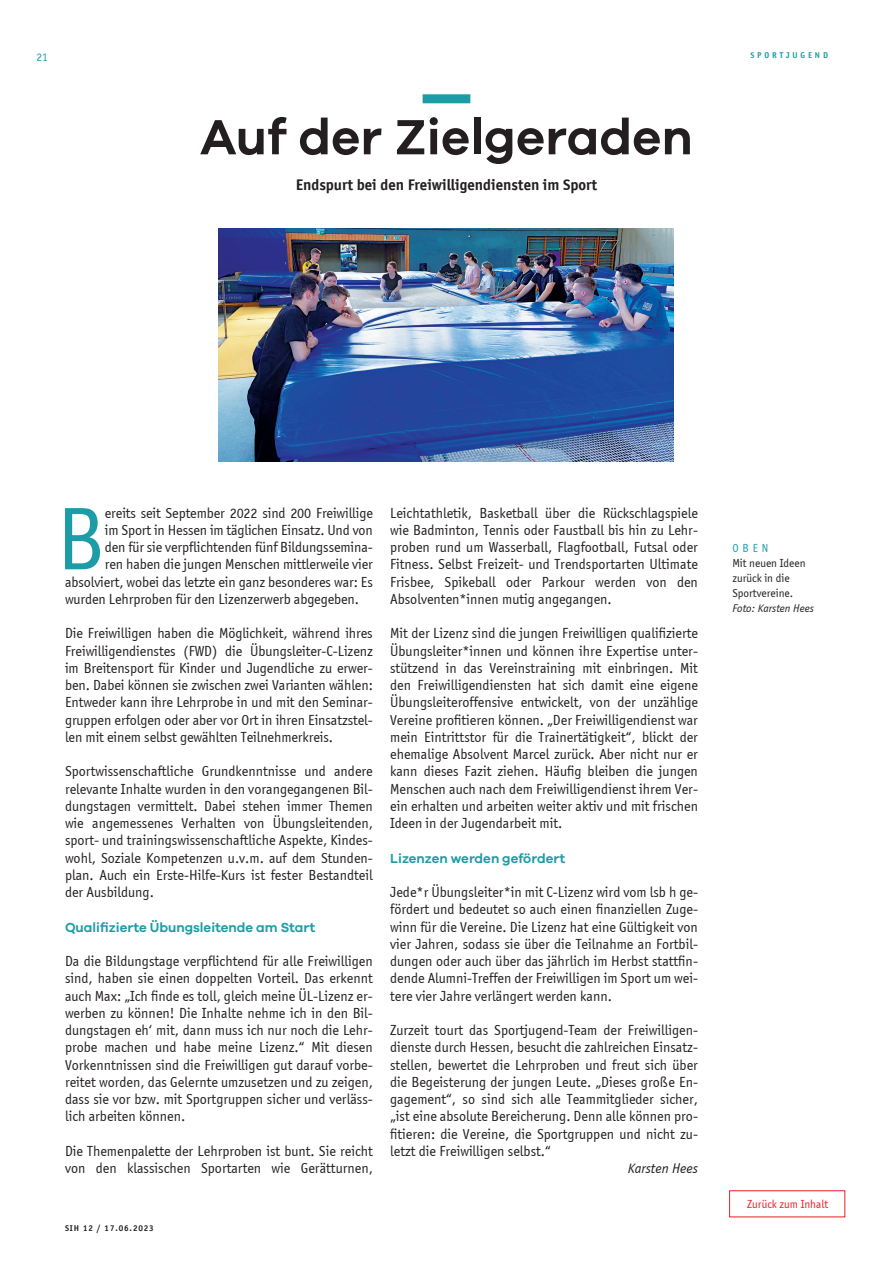
<style>
.page{position:relative;width:893px;height:1263px;background:#fff}
.page>*{position:absolute;margin:0;border:0;box-sizing:border-box;transform-origin:0 0}
.Fließtext_Initial_4{font:91.8px "Sportiv";color:#1c9ca6}
.Headline_klein_zentr{font:600 51px "Galano Grotesque";color:#231f20}
.Subline_zentriert_Sp{font:700 16.5px "Sportiv";color:#231f20}
.Fließtext_Sportiv_10{font:15px/17.2px "Sportiv";color:#231f20;text-align:justify}
.Fließtext_Initial_4-2{font:15px "Sportiv";letter-spacing:-.005em;color:#231f20}
.Fließtext_Sportiv_10-2{font:italic 15px "Sportiv";color:#231f20}
.Zwischenüberschrifte{font:600 13.5px "Galano Grotesque";color:#1c9ca6}
.BU_Sportiv_8_10{font:12px/15px "Sportiv";color:#231f20}
.BU_Sportiv_8_10-2{font:12px "Sportiv";color:#ee1d23}
.Seitenzahlen{font:12px "Sportiv";color:#1c9ca6}
.t1{font:700 9px "Sportiv";letter-spacing:.1em;color:#231f20}
.Kolumnentitel_Sporti{font:700 9px "Sportiv";letter-spacing:.32em;color:#1c9ca6}
.s1{color:#1c9ca6}
.s2{font-style:italic}
</style>
<div class="page">
<div style="left:423px;top:94px;width:47px;height:9px;background:#1c9ca6"></div>
<img style="left:219px;top:229px;width:455px;height:232px">
<p class="Seitenzahlen" style="left:36px;top:50px;width:13px">21</p>
<p class="Kolumnentitel_Sporti" style="left:750px;top:50px;width:79px">SPORTJUGEND</p>
<p class="Headline_klein_zentr" style="left:200px;top:106px;width:494px">Auf der Zielgeraden</p>
<p class="Subline_zentriert_Sp" style="left:296px;top:175px;width:303px">Endspurt bei den Freiwilligendiensten im Sport</p>
<p class="Fließtext_Initial_4" style="left:57px;top:488px;width:50px">B</p>
<p class="Fließtext_Initial_4-2" style="left:105px;top:504px;width:270px">ereits seit September 2022 sind 200 Freiwillige</p>
<p class="Fließtext_Initial_4-2" style="left:105px;top:521px;width:270px">im Sport in Hessen im täglichen Einsatz. Und von</p>
<p class="Fließtext_Initial_4-2" style="left:105px;top:539px;width:269px">den für sie verpflichtenden fünf Bildungssemina-</p>
<p class="Fließtext_Initial_4-2" style="left:105px;top:556px;width:269px">ren haben die jungen Menschen mittlerweile vier</p>
<p class="Fließtext_Initial_4-2" style="left:65px;top:573px;width:309px">absolviert, wobei das letzte ein ganz besonderes war: Es</p>
<p class="Fließtext_Initial_4-2" style="left:65px;top:590px;width:295px">wurden Lehrproben für den Lizenzerwerb abgegeben.</p>
<p class="Fließtext_Sportiv_10" style="left:65px;top:625px;width:309px">Die Freiwilligen haben die Möglichkeit, während ihres Freiwilligendienstes (FWD) die Übungsleiter-C-Lizenz im Breitensport für Kinder und Jugendliche zu erwer&shy;ben. Dabei können sie zwischen zwei Varianten wählen:<br>Entweder kann ihre Lehrprobe in und mit den Seminar&shy;gruppen erfolgen oder aber vor Ort in ihren Einsatzstel&shy;len mit einem selbst gewählten Teilnehmerkreis.</p>
<p class="Fließtext_Sportiv_10" style="left:65px;top:763px;width:309px">Sportwissenschaftliche Grundkenntnisse und andere relevante Inhalte wurden in den vorangegangenen Bil&shy;dungstagen vermittelt. Dabei stehen immer Themen wie angemessenes Verhalten von Übungsleitenden, sport- und trainingswissenschaftliche Aspekte, Kindes&shy;wohl, Soziale Kompetenzen u.v.m. auf dem Stunden&shy;plan. Auch ein Erste-Hilfe-Kurs ist fester Bestandteil der Ausbildung.</p>
<p class="Zwischenüberschrifte" style="left:65px;top:919px;width:252px">Qualifizierte Übungsleitende am Start</p>
<p class="Fließtext_Sportiv_10" style="left:65px;top:953px;width:309px">Da die Bildungstage verpflichtend für alle Freiwilligen sind, haben sie einen doppelten Vorteil. Das erkennt auch Max: „Ich finde es toll, gleich meine ÜL-Lizenz er&shy;werben zu können! Die Inhalte nehme ich in den Bil&shy;dungstagen eh‘ mit, dann muss ich nur noch die Lehr&shy;probe machen und habe meine Lizenz.“ Mit diesen Vorkenntnissen sind die Freiwilligen gut darauf vorbe&shy;reitet worden, das Gelernte umzusetzen und zu zeigen, dass sie vor bzw. mit Sportgruppen sicher und verläss&shy;lich arbeiten können.</p>
<p class="Fließtext_Sportiv_10" style="left:65px;top:1142px;width:309px">Die Themenpalette der Lehrproben ist bunt. Sie reicht von den klassischen Sportarten wie Gerätturnen,</p>
<p class="Fließtext_Sportiv_10" style="left:390px;top:504px;width:309px">Leichtathletik, Basketball über die Rückschlagspiele wie Badminton, Tennis oder Faustball bis hin zu Lehr&shy;proben rund um Wasserball, Flagfootball, Futsal oder Fitness. Selbst Freizeit- und Trendsportarten Ultimate Frisbee, Spikeball oder Parkour werden von den Absolventen*innen mutig angegangen.</p>
<p class="Fließtext_Sportiv_10" style="left:390px;top:625px;width:309px">Mit der Lizenz sind die jungen Freiwilligen qualifizierte Übungsleiter*innen und können ihre Expertise unter&shy;stützend in das Vereinstraining mit einbringen. Mit den Freiwilligendiensten hat sich damit eine eigene Übungsleiteroffensive entwickelt, von der unzählige Vereine profitieren können. „Der Freiwilligendienst war mein Eintrittstor für die Trainertätigkeit“, blickt der ehemalige Absolvent Marcel zurück. Aber nicht nur er kann dieses Fazit ziehen. Häufig bleiben die jungen Menschen auch nach dem Freiwilligendienst ihrem Ver&shy;ein erhalten und arbeiten weiter aktiv und mit frischen Ideen in der Jugendarbeit mit.</p>
<p class="Zwischenüberschrifte" style="left:390px;top:850px;width:177px">Lizenzen werden gefördert</p>
<p class="Fließtext_Sportiv_10" style="left:390px;top:884px;width:309px">Jede*r Übungsleiter*in mit C-Lizenz wird vom lsb h ge&shy;fördert und bedeutet so auch einen finanziellen Zuge&shy;winn für die Vereine. Die Lizenz hat eine Gültigkeit von vier Jahren, sodass sie über die Teilnahme an Fortbil&shy;dungen oder auch über das jährlich im Herbst stattfin&shy;dende Alumni-Treffen der Freiwilligen im Sport um wei&shy;tere vier Jahre verlängert werden kann.</p>
<p class="Fließtext_Sportiv_10" style="left:390px;top:1022px;width:309px">Zurzeit tourt das Sportjugend-Team der Freiwilligen&shy;dienste durch Hessen, besucht die zahlreichen Einsatz&shy;stellen, bewertet die Lehrproben und freut sich über die Begeisterung der jungen Leute. „Dieses große En&shy;gagement“, so sind sich alle Teammitglieder sicher, „ist eine absolute Bereicherung. Denn alle können pro&shy;fitieren: die Vereine, die Sportgruppen und nicht zu&shy;letzt die Freiwilligen selbst.“</p>
<p class="Fließtext_Sportiv_10-2" style="left:628px;top:1160px;width:72px">Karsten Hees</p>
<p class="t1" style="left:65px;top:1223px;width:90px">SIH 12 / 17.06.2023</p>
<p class="BU_Sportiv_8_10" style="left:732px;top:541px;width:83px"><span class="s1">OBEN<br></span>Mit neuen Ideen zurück in die<br>Sportvereine.<br><span class="s2">Foto: Karsten Hees</span></p>
<p class="BU_Sportiv_8_10-2" style="left:747px;top:1197px;width:82px">Zurück zum Inhalt</p>
</div>
